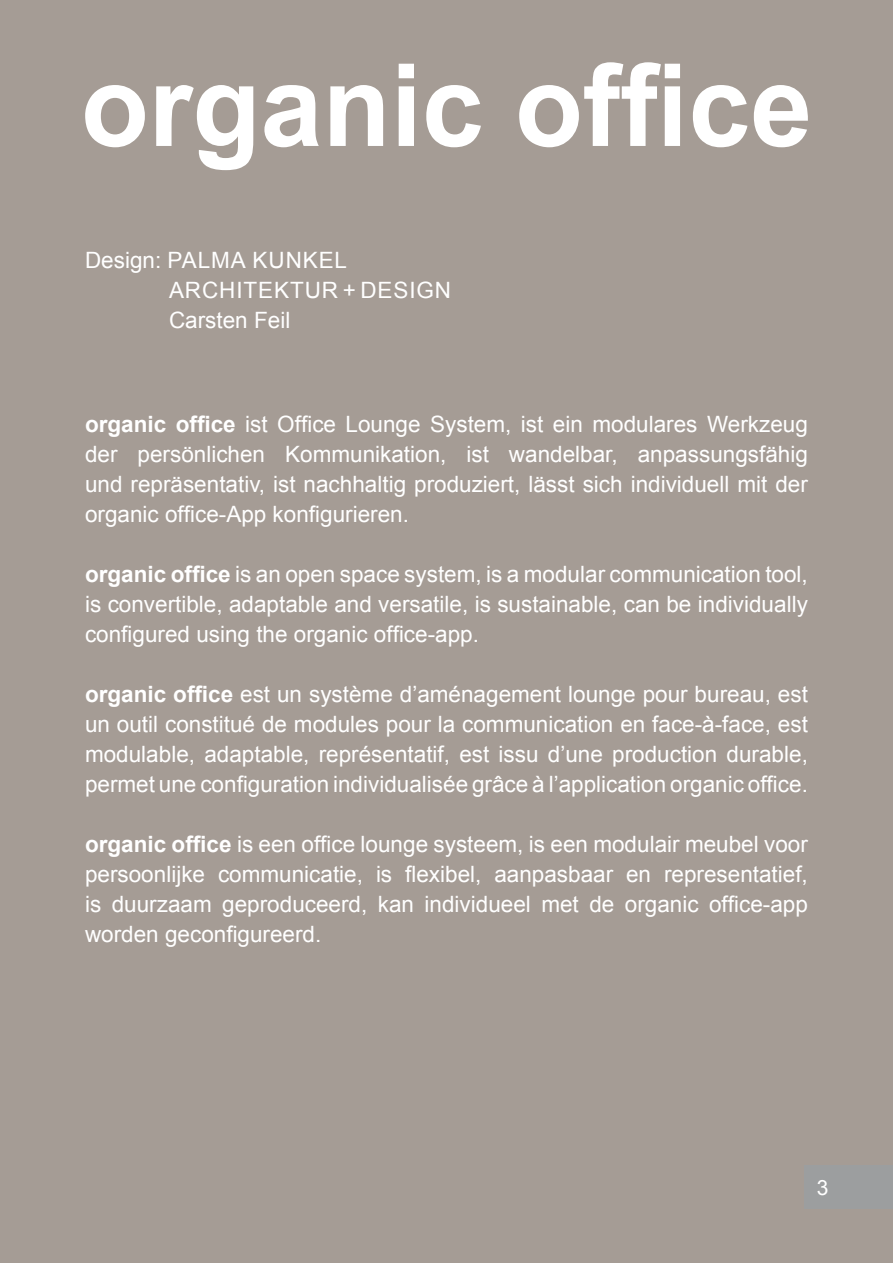
<style>
.page{position:relative;width:893px;height:1263px;background:#a59c95}
.page>*{position:absolute;margin:0;border:0;box-sizing:border-box;transform-origin:0 0}
.t1{font:700 114.9px "Arial";color:#fff}
.t2{font:22.5px/30px "Arial";color:#fff;text-align:justify}
.t3{font:22.5px/30px "Arial";letter-spacing:.04em;color:#fff}
.t4{font:21px "Arial";color:#fff}
.t5{font:700 16.5px "Arial";color:#fff}
.s1{font-weight:700}
</style>
<div class="page">
<div style="left:804px;top:1165px;width:89px;height:44px;background:#9c9e9f"></div>
<h1 class="t1" style="left:81px;top:29px;width:733px">organic office</h1>
<p class="t3" style="left:169px;top:246px;width:284px;text-indent:-84px">Design: PALMA KUNKEL<br>ARCHITEKTUR + DESIGN<br>Carsten Feil</p>
<p class="t2" style="left:85px;top:409px;width:724px"><span class="s1">organic office</span> ist Office Lounge System, ist ein modulares Werkzeug der persönlichen Kommunikation, ist wandelbar, anpassungsfähig und repräsentativ, ist nachhaltig produziert, lässt sich individuell mit der organic office-App konfigurieren.</p>
<p class="t2" style="left:85px;top:559px;width:724px"><span class="s1">organic office</span> is an open space system, is a modular communication tool, is convertible, adaptable and versatile, is sustainable, can be individually configured using the organic office-app.</p>
<p class="t2" style="left:85px;top:679px;width:724px"><span class="s1">organic office</span> est un système d’aménagement lounge pour bureau, est un outil constitué de modules pour la communication en face-à-face, est modulable, adaptable, représentatif, est issu d’une production durable, permet une configuration individualisée grâce à l’application organic office.</p>
<p class="t2" style="left:85px;top:829px;width:724px"><span class="s1">organic office</span> is een office lounge systeem, is een modulair meubel voor persoonlijke communicatie, is flexibel, aanpasbaar en representatief, is duurzaam geproduceerd, kan individueel met de organic office-app worden geconfigureerd.</p>
<p class="t4" style="left:817px;top:1173px;width:13px">3</p>
<p class="t5" style="left:819px;top:1182px;width:11px">3</p>
</div>
